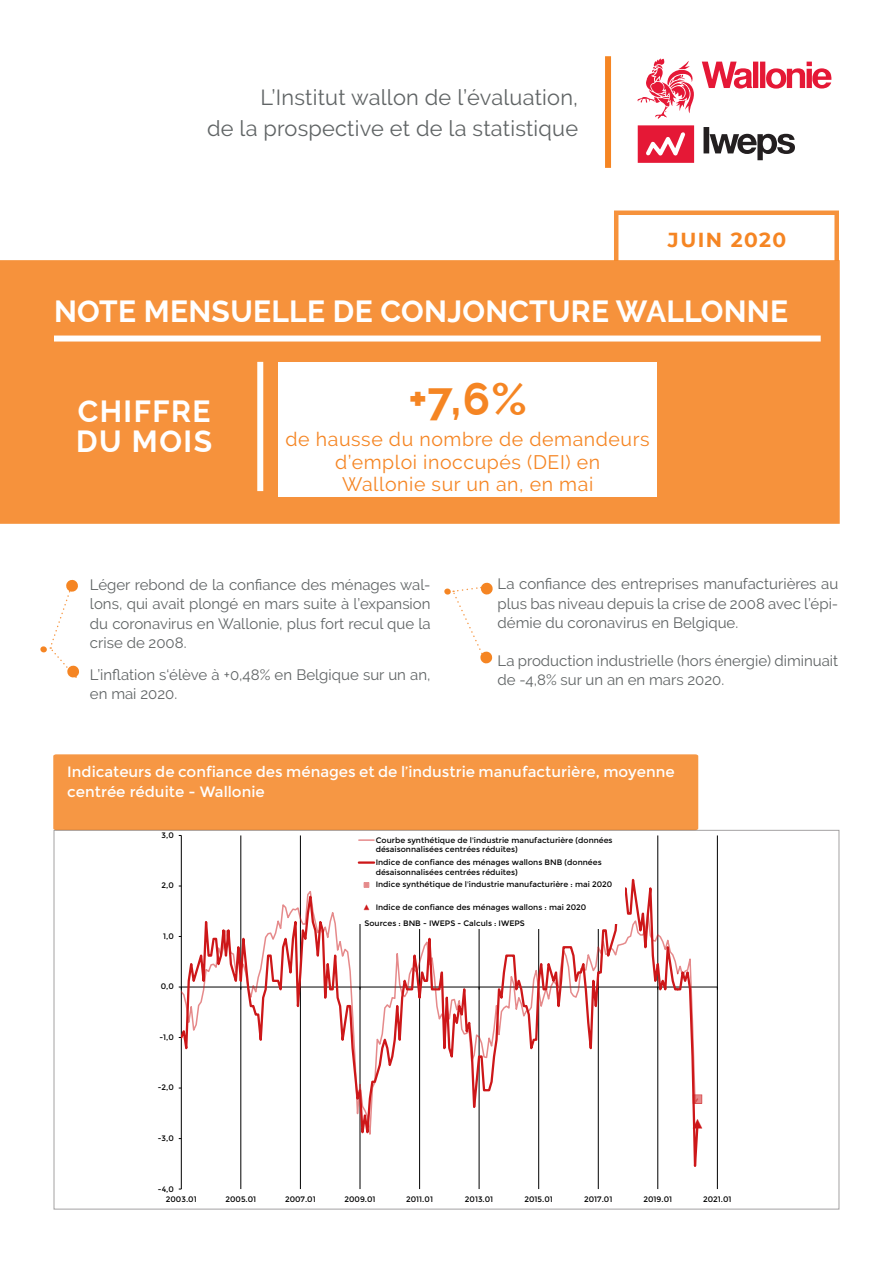
<style>
.page{position:relative;width:893px;height:1263px;background:#fff}
.page>*{position:absolute;margin:0;border:0;box-sizing:border-box;transform-origin:0 0}
.t1{font:700 45px "Raleway";color:#f58523}
.t2{font:700 30px "Raleway";letter-spacing:.01em;color:#fff}
.t3{font:700 30px/30px "Raleway";letter-spacing:.05em;color:#fff}
.t4{font:21.75px/31.5px "Raleway";letter-spacing:.01em;color:#606465;text-align:right}
.Texte_courant{font:700 20.25px "Montserrat";letter-spacing:.07em;color:#f58523}
.t5{font:19.5px/22.5px "Raleway";letter-spacing:.03em;color:#f58523;text-align:center}
.Texte_courant-2{font:15px/19.5px "Raleway";color:#606465;text-align:justify}
.Texte_courant-3{font:15px/19.5px "Montserrat";color:#fff}
.t6{font:7.95px/9.6px "Montserrat";letter-spacing:.005em;color:#000}
</style>
<div class="page">
<div style="left:53px;top:754px;width:645px;height:76px;background:#f69744"></div>
<svg style="left:702px;top:62px;width:50px;height:27px"></svg>
<div style="left:753px;top:62px;width:5px;height:26px;background:#e51836"></div>
<div style="left:760px;top:62px;width:5px;height:26px;background:#e51836"></div>
<svg style="left:766px;top:62px;width:65px;height:27px"></svg>
<svg style="left:637px;top:58px;width:57px;height:61px"></svg>
<div style="left:638px;top:125px;width:56px;height:38px;background:#e51836"></div>
<svg style="left:646px;top:132px;width:39px;height:24px"></svg>
<div style="left:703px;top:127px;width:6px;height:26px;background:#231f20"></div>
<svg style="left:710px;top:134px;width:85px;height:26px"></svg>
<div style="left:605px;top:56px;width:6px;height:112px;background:#f58523"></div>
<svg style="left:444px;top:582px;width:49px;height:82px"></svg>
<svg style="left:40px;top:579px;width:39px;height:99px"></svg>
<div style="left:0;top:260px;width:840px;height:264px;background:#f6923c"></div>
<div style="left:54px;top:335px;width:767px;height:6px;background:#fff"></div>
<div style="left:257px;top:362px;width:6px;height:129px;background:#fff"></div>
<div style="left:278px;top:362px;width:379px;height:135px;background:#fff"></div>
<div style="left:614px;top:210px;width:225px;height:52px;border:4px solid #f58523"></div>
<hr style="left:241px;top:835px;width:1px;height:354px;background:#000">
<hr style="left:300px;top:835px;width:1px;height:354px;background:#000">
<hr style="left:360px;top:835px;width:1px;height:354px;background:#000">
<hr style="left:419px;top:835px;width:1px;height:354px;background:#000">
<hr style="left:479px;top:835px;width:1px;height:354px;background:#000">
<hr style="left:538px;top:835px;width:1px;height:354px;background:#000">
<hr style="left:598px;top:835px;width:1px;height:354px;background:#000">
<hr style="left:657px;top:835px;width:1px;height:354px;background:#000">
<hr style="left:717px;top:835px;width:1px;height:354px;background:#000">
<hr style="left:181px;top:835px;width:1px;height:354px;background:#000">
<hr style="left:181px;top:987px;width:536px;height:1px;background:#000">
<svg style="left:181px;top:848px;width:494px;height:306px"></svg>
<svg style="left:675px;top:958px;width:28px;height:252px"></svg>
<div style="left:348px;top:834px;width:277px;height:89px;background:#fff"></div>
<svg style="left:359px;top:839px;width:15px;height:2px"></svg>
<hr style="left:359px;top:861px;width:15px;height:3px;background:#cd1719">
<svg style="left:364px;top:882px;width:5px;height:5px"></svg>
<svg style="left:363px;top:904px;width:7px;height:7px"></svg>
<div style="left:363px;top:917px;width:244px;height:12px;background:#fff"></div>
<p class="t4" style="left:207px;top:81px;width:372px">L’Institut wallon de l’évaluation,<br>de la prospective et de la statistique</p>
<p class="Texte_courant" style="left:668px;top:225px;width:120px">JUIN 2020</p>
<p class="t2" style="left:54px;top:294px;width:736px">NOTE MENSUELLE DE CONJONCTURE WALLONNE</p>
<p class="t3" style="left:76px;top:397px;width:137px">CHIFFRE<br>DU MOIS</p>
<p class="t1" style="left:409px;top:374px;width:120px">+7,6%</p>
<p class="t5" style="left:286px;top:428px;width:366px">de hausse du nombre de demandeurs d’emploi inoccupés (DEI) en<br>Wallonie sur un an, en mai</p>
<p class="Texte_courant-2" style="left:90px;top:575px;width:342px">Léger rebond de la confiance des ménages wal&shy;lons, qui avait plongé en mars suite à l’expansion du coronavirus en Wallonie, plus fort recul que la crise de 2008.</p>
<p class="Texte_courant-2" style="left:498px;top:574px;width:342px">La confiance des entreprises manufacturières au plus bas niveau depuis la crise de 2008 avec l’épi&shy;démie du coronavirus en Belgique.</p>
<p class="Texte_courant-2" style="left:90px;top:665px;width:342px">L’inflation s‘élève à +0,48% en Belgique sur un an, en mai 2020.</p>
<p class="Texte_courant-2" style="left:498px;top:650px;width:342px">La production industrielle (hors énergie) diminuait de -4,8% sur un an en mars 2020.</p>
<p class="Texte_courant-3" style="left:67px;top:763px;width:609px">Indicateurs de confiance des ménages et de l’industrie manufacturière, moyenne centrée réduite - Wallonie</p>
<p class="t6" style="left:162px;top:830px;width:14px">3,0</p>
<p class="t6" style="left:162px;top:881px;width:14px">2,0</p>
<p class="t6" style="left:163px;top:931px;width:12px">1,0</p>
<p class="t6" style="left:161px;top:982px;width:15px">0,0</p>
<p class="t6" style="left:159px;top:1032px;width:16px">-1,0</p>
<p class="t6" style="left:158px;top:1083px;width:18px">-2,0</p>
<p class="t6" style="left:158px;top:1133px;width:18px">-3,0</p>
<p class="t6" style="left:158px;top:1184px;width:17px">-4,0</p>
<p class="t6" style="left:376px;top:835px;width:238px">Courbe synthétique de l'industrie manufacturière (données désaisonnalisées centrées réduites)</p>
<p class="t6" style="left:376px;top:857px;width:227px">Indice de confiance des ménages wallons BNB (données désaisonnalisées centrées réduites)</p>
<p class="t6" style="left:376px;top:880px;width:238px">Indice synthétique de l'industrie manufacturière : mai 2020</p>
<p class="t6" style="left:365px;top:899px;width:223px;line-height:16px;text-indent:11px">Indice de confiance des ménages wallons : mai 2020<br>Sources : BNB - IWEPS - Calculs : IWEPS</p>
<p class="t6" style="left:166px;top:1194px;width:32px">2003.01</p>
<p class="t6" style="left:225px;top:1194px;width:32px">2005.01</p>
<p class="t6" style="left:285px;top:1194px;width:32px">2007.01</p>
<p class="t6" style="left:344px;top:1194px;width:33px">2009.01</p>
<p class="t6" style="left:406px;top:1194px;width:28px">2011.01</p>
<p class="t6" style="left:465px;top:1194px;width:30px">2013.01</p>
<p class="t6" style="left:524px;top:1194px;width:30px">2015.01</p>
<p class="t6" style="left:584px;top:1194px;width:30px">2017.01</p>
<p class="t6" style="left:643px;top:1194px;width:30px">2019.01</p>
<p class="t6" style="left:703px;top:1194px;width:30px">2021.01</p>
</div>
